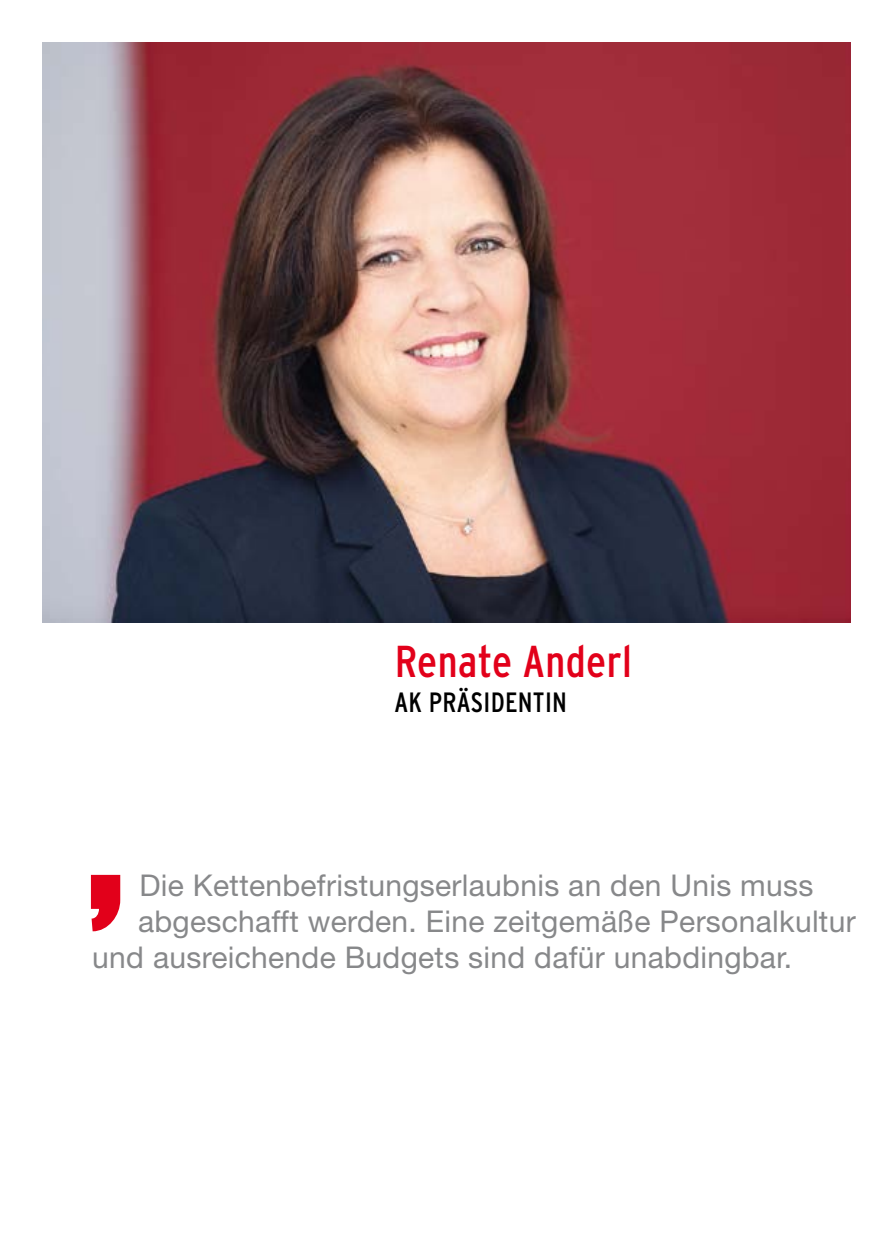
<style>
.page{position:relative;width:893px;height:1259px;background:#fff}
.page>*{position:absolute;margin:0;border:0;box-sizing:border-box;transform-origin:0 0}
.t1{font:44.7px "Interstate Condensed";letter-spacing:.01em;color:#e2001a}
.t2{font:30px "Helvetica Neue LT Std";letter-spacing:.01em;color:#87888a}
.t3{font:27.9px "Interstate Condensed";letter-spacing:.01em;color:#000}
</style>
<div class="page">
<img style="left:42px;top:43px;width:808px;height:579px">
<svg style="left:91px;top:875px;width:29px;height:56px;background:#e6273d"></svg>
<p class="t1" style="left:395px;top:636px;width:239px">Renate Anderl</p>
<p class="t3" style="left:395px;top:686px;width:174px">AK PRÄSIDENTIN</p>
<p class="t2" style="left:139px;top:867px;width:675px">Die Kettenbefristungserlaubnis an den Unis muss</p>
<p class="t2" style="left:138px;top:903px;width:719px">abgeschafft werden. Eine zeitgemäße Personalkultur</p>
<p class="t2" style="left:92px;top:939px;width:701px">und ausreichende Budgets sind dafür unabdingbar.</p>
</div>
